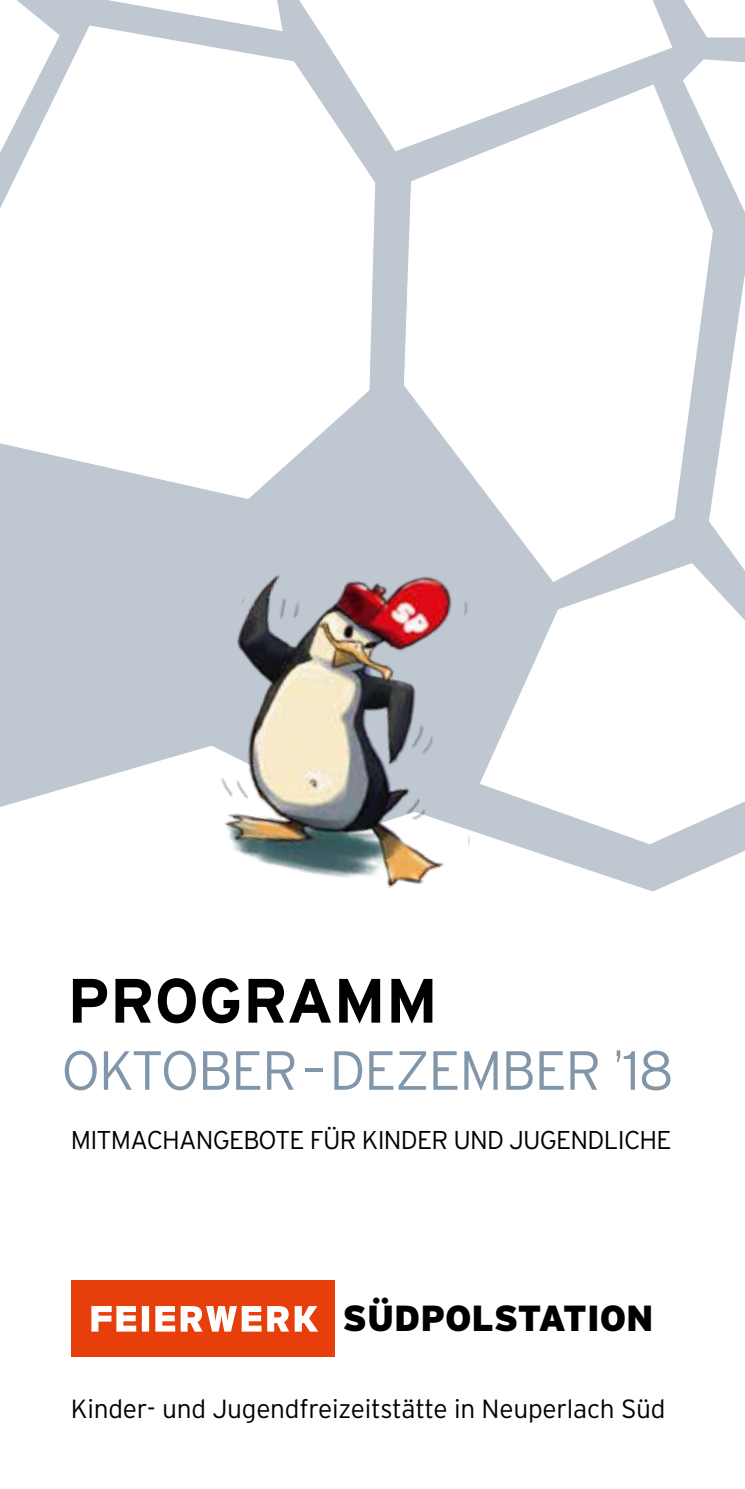
<style>
.page{position:relative;width:745px;height:1489px;background:#fff}
.page>*{position:absolute;margin:0;border:0;box-sizing:border-box;transform-origin:0 0}
.t1{font:700 62.5px "Interstate";color:#000}
.t2{font:300 55px "Interstate";letter-spacing:-.025em;color:#8196a8}
.t3{font:900 36.25px "Interstate";color:#000}
.t4{font:300 26.25px "Interstate";letter-spacing:-.01em;color:#000}
.t5{font:300 25.75px "Interstate";letter-spacing:-.03em;color:#000}
.s1{font-family:"Flama"}
</style>
<div class="page">
<div style="left:0;top:0;width:744px;height:1488px;background:#bfc7d1"></div>
<div style="left:0;top:851px;width:744px;height:637px;background:#fff"></div>
<div style="left:0;top:59px;width:375px;height:414px;background:#fff"></div>
<svg style="left:285px;top:0;width:387px;height:152px"></svg>
<svg style="left:0;top:0;width:283px;height:184px"></svg>
<div style="left:0;top:1033px;width:376px;height:345px;background:#fff"></div>
<svg style="left:648px;top:0;width:96px;height:38px"></svg>
<svg style="left:403px;top:84px;width:278px;height:479px;background:#f7f8f9"></svg>
<svg style="left:681px;top:59px;width:63px;height:504px"></svg>
<svg style="left:518px;top:563px;width:226px;height:255px;background:#f5f6f8"></svg>
<div style="left:0;top:781px;width:252px;height:252px;background:#fff"></div>
<div style="left:71px;top:1280px;width:264px;height:77px;background:#e73f0c"></div>
<svg style="left:91px;top:1306px;width:227px;height:25px"></svg>
<svg style="left:252px;top:811px;width:456px;height:299px;background:#f9fafb"></svg>
<img style="left:89px;top:473px;width:429px;height:460px">
<h1 class="t1" style="left:67px;top:965px;width:372px">PROGRAMM</h1>
<h2 class="t2" style="left:61px;top:1039px;width:613px">OKTOBER–DEZEMBER <span class="s1">’</span>18</h2>
<p class="t5" style="left:71px;top:1125px;width:601px">MITMACHANGEBOTE FÜR KINDER UND JUGENDLICHE</p>
<h3 class="t3" style="left:342px;top:1297px;width:312px">SÜDPOLSTATION</h3>
<p class="t4" style="left:71px;top:1393px;width:596px">Kinder- und Jugendfreizeitstätte in Neuperlach Süd</p>
</div>
